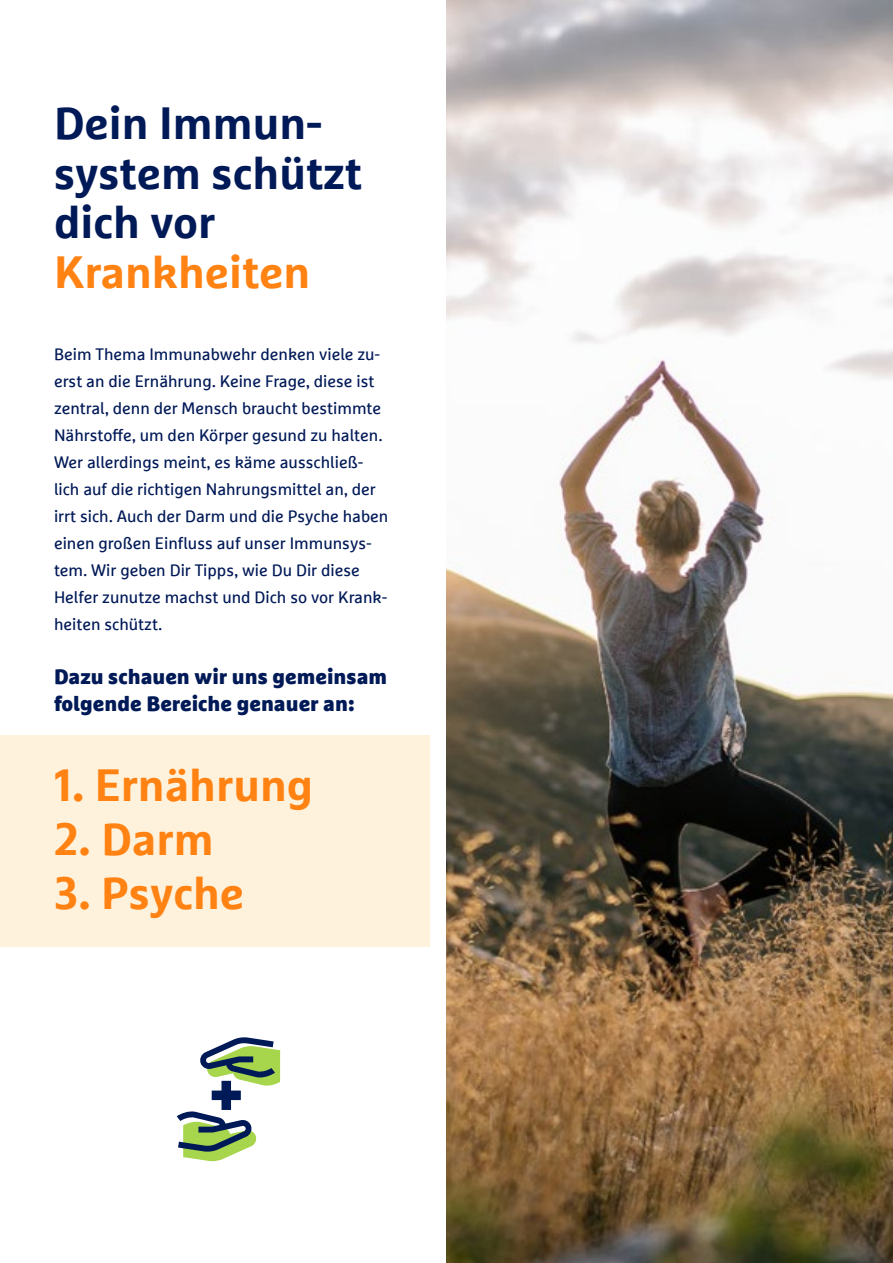
<style>
.page{position:relative;width:893px;height:1263px;background:#fff}
.page>*{position:absolute;margin:0;border:0;box-sizing:border-box;transform-origin:0 0}
.t1{font:700 45px "Marselisfor Ru V";color:#ff8213}
.t2{font:700 45px/49.5px "Marselisfor Ru V";color:#001957}
.t3{font:900 21px/27px "Marselisfor Ru V";color:#001957}
.t4{font:16.5px/27px "Marselisfor Ru V";color:#001957}
</style>
<div class="page">
<div style="left:0;top:735px;width:429px;height:212px;background:#fff2dc"></div>
<img style="left:446px;top:0;width:447px;height:1263px">
<svg style="left:177px;top:1037px;width:103px;height:124px"></svg>
<h1 class="t2" style="left:54px;top:98px;width:310px">Dein Immun&shy;system schützt dich vor</h1>
<h1 class="t1" style="left:54px;top:244px;width:258px">Krankheiten</h1>
<p class="t4" style="left:54px;top:340px;width:336px">Beim Thema Immunabwehr denken viele zu&shy;erst an die Ernährung. Keine Frage, diese ist zentral, denn der Mensch braucht bestimmte Nährstoffe, um den Körper gesund zu halten.<br>Wer allerdings meint, es käme ausschließ&shy;lich auf die richtigen Nahrungsmittel an, der irrt sich. Auch der Darm und die Psyche haben einen großen Einfluss auf unser Immunsys&shy;tem. Wir geben Dir Tipps, wie Du Dir diese Helfer zunutze machst und Dich so vor Krank&shy;heiten schützt.</p>
<p class="t3" style="left:54px;top:663px;width:335px">Dazu schauen wir uns gemeinsam folgende Bereiche genauer an:</p>
<h1 class="t1" style="left:54px;top:757px;width:261px">1. Ernährung</h1>
<h1 class="t1" style="left:54px;top:811px;width:161px">2. Darm</h1>
<h1 class="t1" style="left:54px;top:865px;width:192px">3. Psyche</h1>
</div>
